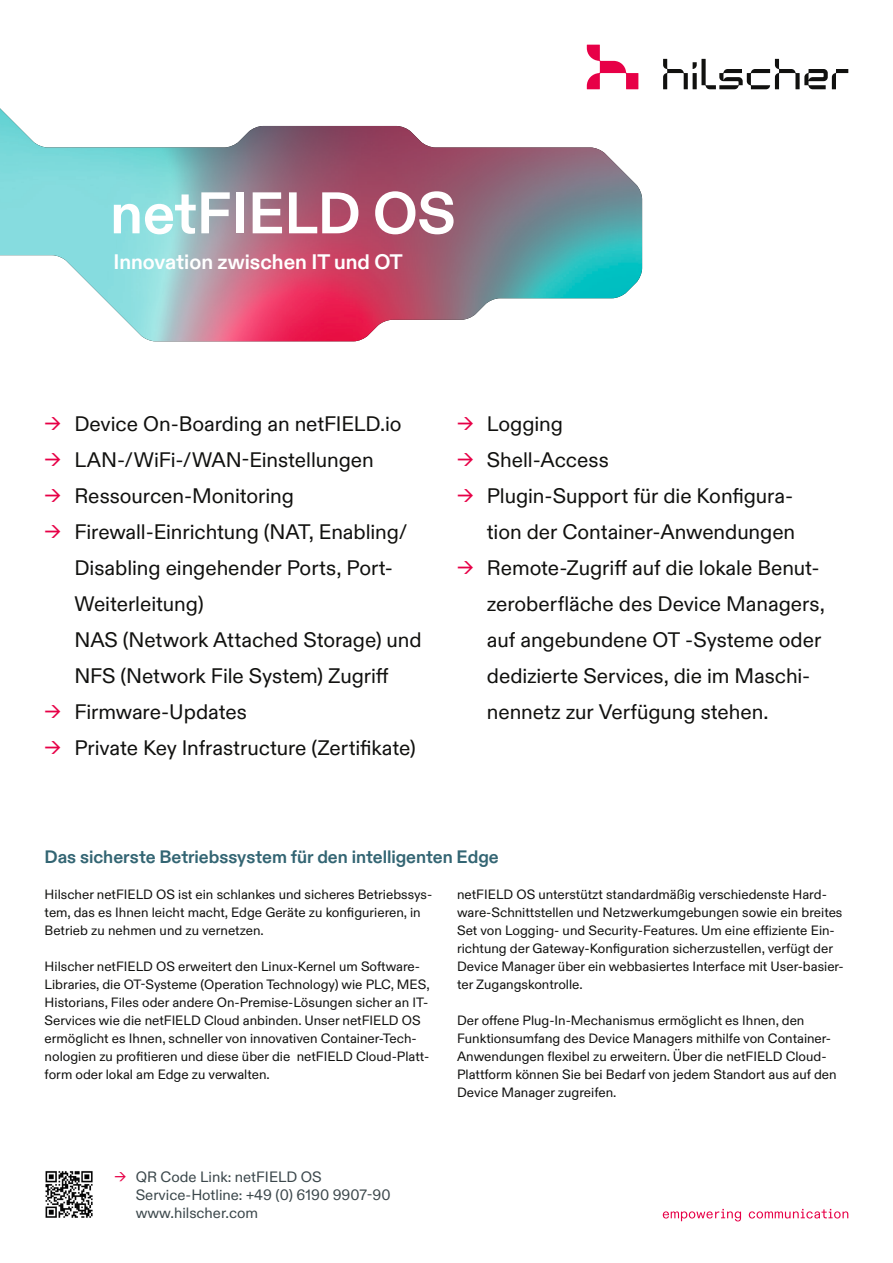
<style>
.page{position:relative;width:893px;height:1263px;background:#fff}
.page>*{position:absolute;margin:0;border:0;box-sizing:border-box;transform-origin:0 0}
.Headline_white{font:700 58.5px "ABC Diatype";color:#fff}
.t1{font:21px/36px "ABC Diatype";letter-spacing:-.005em;color:#11110f}
.Subline_white{font:700 21px "ABC Diatype";color:#fff}
.Zwischenüberschrift_turquoise_1{font:700 18px "ABC Diatype";color:#336573}
.t2{font:15px/18px "ABC Diatype";color:#3c484c}
.t3{font:13.5px/18px "ABC Diatype";color:#11110f}
.s1{color:#e70047}
</style>
<div class="page">
<svg style="left:587px;top:45px;width:51px;height:38px"></svg>
<svg style="left:663px;top:59px;width:185px;height:30px"></svg>
<svg style="left:663px;top:1209px;width:185px;height:12px"></svg>
<img style="left:45px;top:1171px;width:48px;height:47px">
<img style="left:0;top:108px;width:642px;height:233px">
<p class="Headline_white" style="left:110px;top:179px;width:347px">netFIELD OS</p>
<p class="Subline_white" style="left:113px;top:250px;width:291px">Innovation zwischen IT und OT</p>
<p class="t1" style="left:45px;top:406px;width:359px"><span class="s1">→</span> Device On-Boarding an netFIELD.io</p>
<p class="t1" style="left:45px;top:442px;width:331px"><span class="s1">→</span> LAN-/WiFi-/WAN-Einstellungen</p>
<p class="t1" style="left:45px;top:478px;width:251px"><span class="s1">→</span> Ressourcen-Monitoring</p>
<p class="t1" style="left:74px;top:514px;width:349px;text-indent:-30px"><span class="s1">→</span> Firewall-Einrichtung (NAT, Enabling/<br>Disabling eingehender Ports, Port-<br>Weiterleitung)<br>NAS (Network Attached Storage) und<br>NFS (Network File System) Zugriff</p>
<p class="t1" style="left:45px;top:694px;width:204px"><span class="s1">→</span> Firmware-Updates</p>
<p class="t1" style="left:45px;top:730px;width:373px"><span class="s1">→</span> Private Key Infrastructure (Zertifikate)</p>
<p class="t1" style="left:457px;top:406px;width:107px"><span class="s1">→</span> Logging</p>
<p class="t1" style="left:457px;top:442px;width:153px"><span class="s1">→</span> Shell-Access</p>
<p class="t1" style="left:457px;top:478px;width:340px;text-align:right"><span class="s1">→</span> Plugin-Support für die Konfigura&shy;tion der Container-Anwendungen</p>
<p class="t1" style="left:487px;top:550px;width:339px;text-indent:-30px"><span class="s1">→</span> Remote-Zugriff auf die lokale Benut&shy;zeroberfläche des Device Managers, auf angebundene OT -Systeme oder dedizierte Services, die im Maschi&shy;nennetz zur Verfügung stehen.</p>
<p class="Zwischenüberschrift_turquoise_1" style="left:45px;top:847px;width:456px">Das sicherste Betriebssystem für den intelligenten Edge</p>
<p class="t3" style="left:45px;top:886px;width:389px">Hilscher netFIELD OS ist ein schlankes und sicheres Betriebssys&shy;tem, das es Ihnen leicht macht, Edge Geräte zu konfigurieren, in<br>Betrieb zu nehmen und zu vernetzen.</p>
<p class="t3" style="left:45px;top:958px;width:386px">Hilscher netFIELD OS erweitert den Linux-Kernel um Software-Libraries, die OT-Systeme (Operation Technology) wie PLC, MES, Historians, Files oder andere On-Premise-Lösungen sicher an IT-Services wie die netFIELD Cloud anbinden. Unser netFIELD OS ermöglicht es Ihnen, schneller von innovativen Container-Tech&shy;nologien zu profitieren und diese über die netFIELD Cloud-Platt&shy;form oder lokal am Edge zu verwalten.</p>
<p class="t3" style="left:457px;top:886px;width:388px">netFIELD OS unterstützt standardmäßig verschiedenste Hard&shy;ware-Schnittstellen und Netzwerkumgebungen sowie ein breites Set von Logging- und Security-Features. Um eine effiziente Ein&shy;richtung der Gateway-Konfiguration sicherzustellen, verfügt der Device Manager über ein webbasiertes Interface mit User-basier&shy;ter Zugangskontrolle.</p>
<p class="t3" style="left:457px;top:1012px;width:381px">Der offene Plug-In-Mechanismus ermöglicht es Ihnen, den Funktionsumfang des Device Managers mithilfe von Container-Anwendungen flexibel zu erweitern. Über die netFIELD Cloud-Plattform können Sie bei Bedarf von jedem Standort aus auf den Device Manager zugreifen.</p>
<p class="t2" style="left:136px;top:1168px;width:256px;text-indent:-21px"><span class="s1">→</span> QR Code Link: netFIELD OS<br>Service-Hotline: +49 (0) 6190 9907-90 www.hilscher.com</p>
</div>
